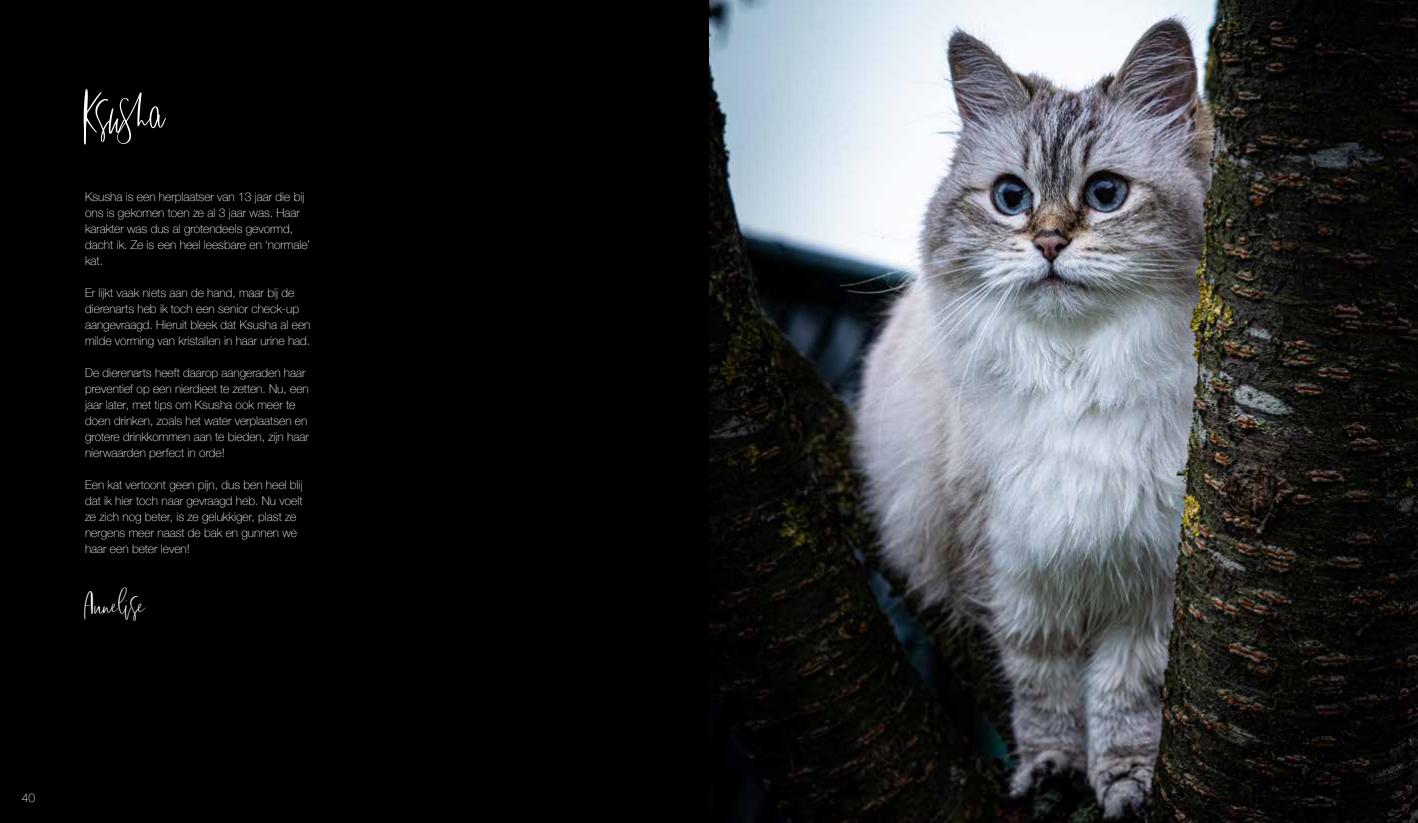
<style>
.page{position:relative;width:1418px;height:823px;background:#fff}
.page>*{position:absolute;margin:0;border:0;box-sizing:border-box;transform-origin:0 0}
.t1{font:69px "Esther Alt";color:#fff}
.t2{font:40px "Esther Alt";color:#fff}
.t3{font:100 12px/16px "Helvetica Neue";color:#fff}
</style>
<div class="page">
<div style="left:0;top:0;width:1417px;height:822px;background:#000"></div>
<img style="left:709px;top:0;width:708px;height:822px">
<h1 class="t1" style="left:85px;top:65px;width:82px">Ksusha</h1>
<p class="t3" style="left:85px;top:188px;width:226px">Ksusha is een herplaatser van 13 jaar die bij ons is gekomen toen ze al 3 jaar was. Haar karakter was dus al grotendeels gevormd, dacht ik. Ze is een heel leesbare en ‘normale’ kat.</p>
<p class="t3" style="left:85px;top:284px;width:227px">Er lijkt vaak niets aan de hand, maar bij de dierenarts heb ik toch een senior check-up aangevraagd. Hieruit bleek dat Ksusha al een milde vorming van kristallen in haar urine had.</p>
<p class="t3" style="left:85px;top:364px;width:225px">De dierenarts heeft daarop aangeraden haar preventief op een nierdieet te zetten. Nu, een jaar later, met tips om Ksusha ook meer te doen drinken, zoals het water verplaatsen en grotere drinkkommen aan te bieden, zijn haar nierwaarden perfect in orde!</p>
<p class="t3" style="left:85px;top:476px;width:219px">Een kat vertoont geen pijn, dus ben heel blij dat ik hier toch naar gevraagd heb. Nu voelt ze zich nog beter, is ze gelukkiger, plast ze nergens meer naast de bak en gunnen we haar een beter leven!</p>
<h2 class="t2" style="left:85px;top:575px;width:61px">Annelise</h2>
<p class="t3" style="left:22px;top:789px;width:15px">40</p>
</div>
